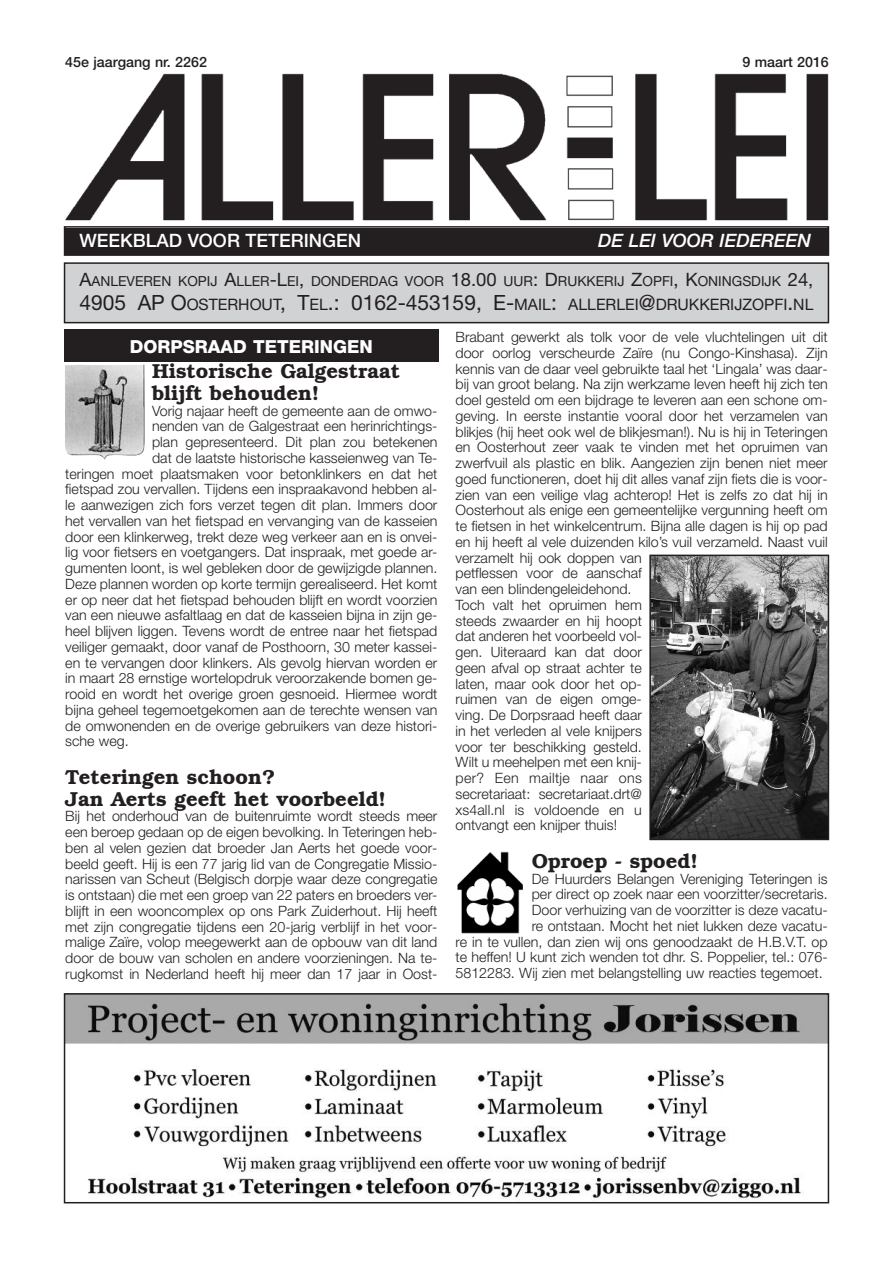
<style>
.page{position:relative;width:893px;height:1263px;background:#fff}
.page>*{position:absolute;margin:0;border:0;box-sizing:border-box;transform-origin:0 0}
.t1{font:600 20.25px/21.8px "Bookman";color:#231f20}
.t2{font:500 18.45px "Helvetica Neue";color:#fff}
.t3{font:italic 500 18.45px "Helvetica Neue";color:#fff}
.t4{font:800 18px "Helvetica Neue";color:#fff}
.t5{font:15.75px "Helvetica Neue";color:#231f20}
.t6{font:300 14.25px/15.8px "Helvetica Neue";color:#231f20;text-align:justify}
.t7{font:500 14.25px "Helvetica Neue";color:#231f20}
.t8{font:13.8px "Helvetica Neue";color:#231f20}
.s1{font-size:18.45px}
.s2{font-size:21px}
</style>
<div class="page">
<img style="left:65px;top:74px;width:764px;height:147px">
<div style="left:65px;top:228px;width:763px;height:26px;background:#231f20"></div>
<div style="left:64px;top:226px;width:765px;height:30px;border:2px solid #231f20"></div>
<div style="left:65px;top:263px;width:763px;height:60px;background:#d1d2d4"></div>
<div style="left:64px;top:262px;width:765px;height:61px;border:2px solid #231f20"></div>
<img style="left:67px;top:996px;width:759px;height:203px">
<div style="left:64px;top:993px;width:765px;height:210px;border:2px solid #231f20"></div>
<img style="left:65px;top:364px;width:80px;height:96px">
<div style="left:64px;top:330px;width:374px;height:32px;background:#231f20"></div>
<img style="left:652px;top:558px;width:174px;height:279px">
<div style="left:649px;top:555px;width:180px;height:285px;border:2px solid #231f20"></div>
<img style="left:457px;top:852px;width:66px;height:82px">
<p class="t7" style="left:65px;top:57px;width:143px">45e jaargang nr. 2262</p>
<p class="t7" style="left:742px;top:57px;width:88px">9 maart 2016</p>
<p class="t2" style="left:80px;top:234px;width:283px">WEEKBLAD VOOR TETERINGEN</p>
<p class="t3" style="left:598px;top:234px;width:214px">DE LEI VOOR IEDEREEN</p>
<p class="t8" style="left:80px;top:276px;width:735px"><span class="s1">A</span>ANLEVEREN KOPIJ <span class="s1">A</span>LLER<span class="s1">-L</span>EI<span class="s1">,</span> DONDERDAG VOOR <span class="s1">18.00</span> UUR<span class="s1">: D</span>RUKKERIJ <span class="s1">Z</span>OPFI<span class="s1">, K</span>ONINGSDIJK <span class="s1">24,</span></p>
<p class="t5" style="left:80px;top:299px;width:735px"><span class="s2">4905 AP O</span>OSTERHOUT<span class="s2">, T</span>EL<span class="s2">.: 0162-453159, E-</span>MAIL<span class="s2">:</span> ALLERLEI<span class="s2">@</span>DRUKKERIJZOPFI<span class="s2">.</span>NL</p>
<p class="t4" style="left:130px;top:340px;width:244px">DORPSRAAD TETERINGEN</p>
<h1 class="t1" style="left:152px;top:360px;width:250px">Historische Galgestraat blijft behouden!</h1>
<p class="t6" style="left:152px;top:404px;width:287px">Vorig najaar heeft de gemeente aan de omwo-</p>
<p class="t6" style="left:152px;top:420px;width:287px">nenden van de Galgestraat een herinrichtings-</p>
<p class="t6" style="left:152px;top:436px;width:287px">plan gepresenteerd. Dit plan zou betekenen</p>
<p class="t6" style="left:152px;top:451px;width:287px">dat de laatste historische kasseienweg van Te-</p>
<p class="t6" style="left:65px;top:467px;width:374px">teringen moet plaatsmaken voor betonklinkers en dat het</p>
<p class="t6" style="left:65px;top:483px;width:374px">fietspad zou vervallen. Tijdens een inspraakavond hebben al-</p>
<p class="t6" style="left:65px;top:499px;width:374px">le aanwezigen zich fors verzet tegen dit plan. Immers door</p>
<p class="t6" style="left:65px;top:514px;width:374px">het vervallen van het fietspad en vervanging van de kasseien</p>
<p class="t6" style="left:65px;top:530px;width:374px">door een klinkerweg, trekt deze weg verkeer aan en is onvei-</p>
<p class="t6" style="left:65px;top:546px;width:374px">lig voor fietsers en voetgangers. Dat inspraak, met goede ar-</p>
<p class="t6" style="left:65px;top:562px;width:374px">gumenten loont, is wel gebleken door de gewijzigde plannen.</p>
<p class="t6" style="left:65px;top:577px;width:374px">Deze plannen worden op korte termijn gerealiseerd. Het komt</p>
<p class="t6" style="left:65px;top:593px;width:374px">er op neer dat het fietspad behouden blijft en wordt voorzien</p>
<p class="t6" style="left:65px;top:609px;width:374px">van een nieuwe asfaltlaag en dat de kasseien bijna in zijn ge-</p>
<p class="t6" style="left:65px;top:625px;width:374px">heel blijven liggen. Tevens wordt de entree naar het fietspad</p>
<p class="t6" style="left:65px;top:640px;width:374px">veiliger gemaakt, door vanaf de Posthoorn, 30 meter kassei-</p>
<p class="t6" style="left:65px;top:656px;width:374px">en te vervangen door klinkers. Als gevolg hiervan worden er</p>
<p class="t6" style="left:65px;top:672px;width:374px">in maart 28 ernstige wortelopdruk veroorzakende bomen ge-</p>
<p class="t6" style="left:65px;top:688px;width:374px">rooid en wordt het overige groen gesnoeid. Hiermee wordt</p>
<p class="t6" style="left:65px;top:703px;width:374px">bijna geheel tegemoetgekomen aan de terechte wensen van</p>
<p class="t6" style="left:65px;top:719px;width:374px">de omwonenden en de overige gebruikers van deze histori-</p>
<p class="t6" style="left:65px;top:735px;width:65px">sche weg.</p>
<h1 class="t1" style="left:65px;top:766px;width:322px">Teteringen schoon?<br>Jan Aerts geeft het voorbeeld!</h1>
<p class="t6" style="left:65px;top:810px;width:374px">Bij het onderhoud van de buitenruimte wordt steeds meer een beroep gedaan op de eigen bevolking. In Teteringen heb&shy;ben al velen gezien dat broeder Jan Aerts het goede voor&shy;beeld geeft. Hij is een 77 jarig lid van de Congregatie Missio&shy;narissen van Scheut (Belgisch dorpje waar deze congregatie is ontstaan) die met een groep van 22 paters en broeders ver&shy;blijft in een wooncomplex op ons Park Zuiderhout. Hij heeft met zijn congregatie tijdens een 20-jarig verblijf in het voor&shy;malige Zaïre, volop meegewerkt aan de opbouw van dit land door de bouw van scholen en andere voorzieningen. Na te&shy;rugkomst in Nederland heeft hij meer dan 17 jaar in Oost-</p>
<p class="t6" style="left:455px;top:330px;width:374px;text-align:left">Brabant gewerkt als tolk voor de vele vluchtelingen uit dit door oorlog verscheurde Zaïre (nu Congo-Kinshasa). Zijn kennis van de daar veel gebruikte taal het ‘Lingala’ was daar&shy;bij van groot belang. Na zijn werkzame leven heeft hij zich ten doel gesteld om een bijdrage te leveren aan een schone om&shy;geving. In eerste instantie vooral door het verzamelen van blikjes (hij heet ook wel de blikjesman!). Nu is hij in Teteringen en Oosterhout zeer vaak te vinden met het opruimen van zwerfvuil als plastic en blik. Aangezien zijn benen niet meer goed functioneren, doet hij dit alles vanaf zijn fiets die is voor&shy;zien van een veilige vlag achterop! Het is zelfs zo dat hij in Oosterhout als enige een gemeentelijke vergunning heeft om te fietsen in het winkelcentrum. Bijna alle dagen is hij op pad en hij heeft al vele duizenden kilo’s vuil verzameld. Naast vuil verzamelt hij ook doppen van<br>petflessen voor de aanschaf<br>van een blindengeleidehond.<br>Toch valt het opruimen hem<br>steeds zwaarder en hij hoopt<br>dat anderen het voorbeeld vol-<br>gen. Uiteraard kan dat door<br>geen afval op straat achter te<br>laten, maar ook door het op-<br>ruimen van de eigen omge-<br>ving. De Dorpsraad heeft daar<br>in het verleden al vele knijpers<br>voor ter beschikking gesteld.<br>Wilt u meehelpen met een knij-<br>per? Een mailtje naar ons<br>secretariaat: secretariaat.drt@<br>xs4all.nl is voldoende en u<br>ontvangt een knijper thuis!</p>
<h1 class="t1" style="left:532px;top:850px;width:167px">Oproep - spoed!</h1>
<p class="t6" style="left:532px;top:872px;width:297px">De Huurders Belangen Vereniging Teteringen is</p>
<p class="t6" style="left:532px;top:888px;width:297px">per direct op zoek naar een voorzitter/secretaris.</p>
<p class="t6" style="left:532px;top:903px;width:297px">Door verhuizing van de voorzitter is deze vacatu-</p>
<p class="t6" style="left:532px;top:919px;width:297px">re ontstaan. Mocht het niet lukken deze vacatu-</p>
<p class="t6" style="left:455px;top:935px;width:374px">re in te vullen, dan zien wij ons genoodzaakt de H.B.V.T. op</p>
<p class="t6" style="left:455px;top:951px;width:374px">te heffen! U kunt zich wenden tot dhr. S. Poppelier, tel.: 076-</p>
<p class="t6" style="left:455px;top:966px;width:369px">5812283. Wij zien met belangstelling uw reacties tegemoet.</p>
</div>
